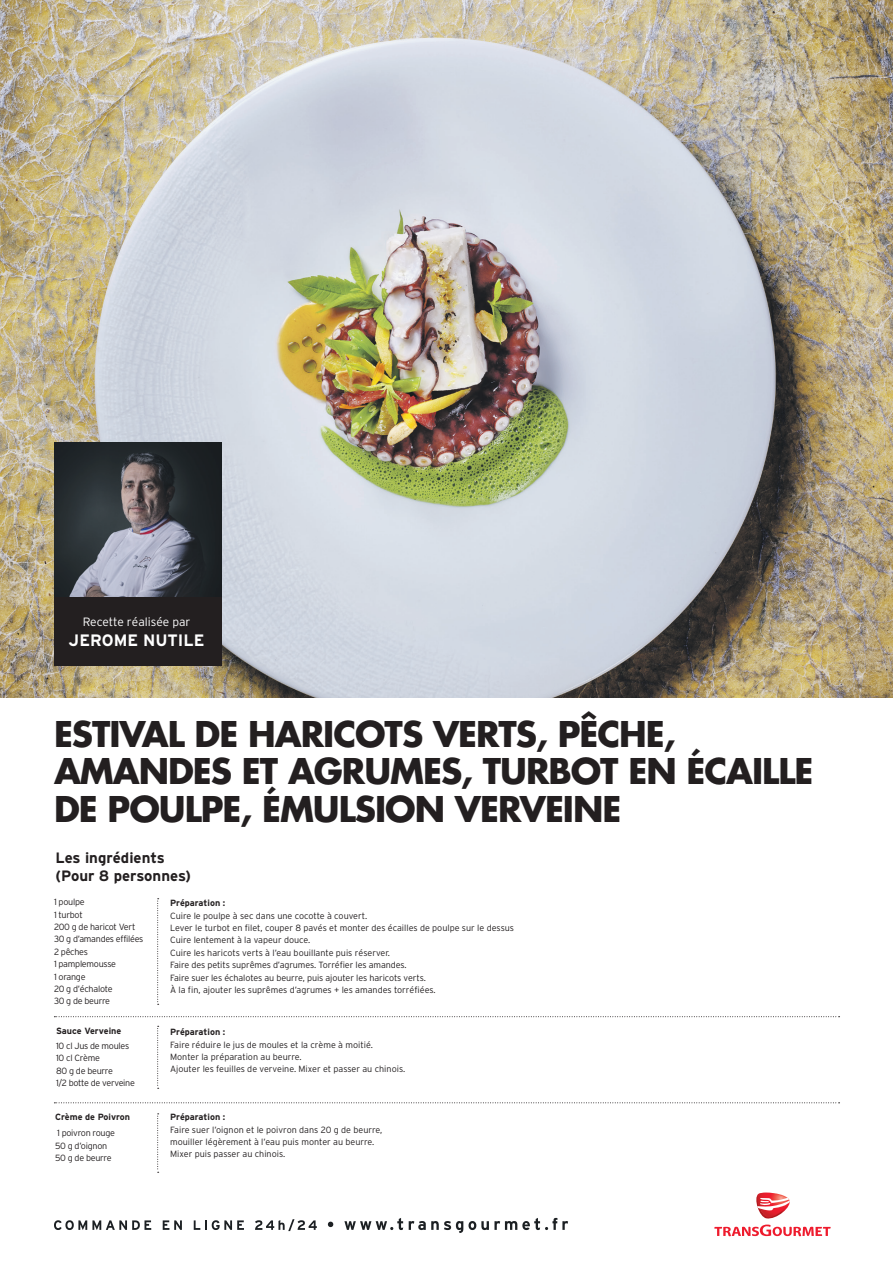
<style>
.page{position:relative;width:893px;height:1263px;background:#fff}
.page>*{position:absolute;margin:0;border:0;box-sizing:border-box;transform-origin:0 0}
.t1{font:700 34.5px/37.5px "Futura Std";letter-spacing:-.03em;color:#231f20}
.t2{font:700 16.5px "Interstate";color:#fff}
.t3{font:700 15px/18px "Interstate";color:#231f20}
.t4{font:300 12px "Interstate";color:#fff}
.t5{font:300 9px/12.5px "Interstate";letter-spacing:-.01em;color:#231f20}
.t6{font:300 9px/12.5px "Interstate";letter-spacing:-.03em;color:#231f20}
.t7{font:700 9px "Interstate";color:#231f20}
</style>
<div class="page">
<img style="left:0;top:0;width:893px;height:697px">
<svg style="left:714px;top:1192px;width:117px;height:44px"></svg>
<svg style="left:54px;top:1220px;width:97px;height:10px"></svg>
<svg style="left:163px;top:1220px;width:19px;height:10px"></svg>
<svg style="left:194px;top:1220px;width:50px;height:10px"></svg>
<svg style="left:255px;top:1219px;width:62px;height:12px"></svg>
<svg style="left:328px;top:1222px;width:5px;height:5px"></svg>
<svg style="left:344px;top:1218px;width:59px;height:12px"></svg>
<svg style="left:409px;top:1218px;width:159px;height:15px"></svg>
<svg style="left:157px;top:898px;width:2px;height:107px"></svg>
<svg style="left:157px;top:1026px;width:2px;height:63px"></svg>
<svg style="left:157px;top:1113px;width:2px;height:60px"></svg>
<svg style="left:54px;top:1016px;width:786px;height:1px"></svg>
<svg style="left:54px;top:1102px;width:786px;height:1px"></svg>
<div style="left:54px;top:590px;width:167px;height:76px;background:#231f20"></div>
<img style="left:54px;top:443px;width:167px;height:154px">
<h3 class="t4" style="left:83px;top:615px;width:109px">Recette réalisée par</h3>
<h2 class="t2" style="left:69px;top:630px;width:137px">JEROME NUTILE</h2>
<h1 class="t1" style="left:54px;top:715px;width:761px">ESTIVAL DE HARICOTS VERTS, PÊCHE,<br>AMANDES ET AGRUMES, TURBOT EN ÉCAILLE<br>DE POULPE, ÉMULSION VERVEINE</h1>
<h3 class="t3" style="left:56px;top:848px;width:137px">Les ingrédients (Pour 8 personnes)</h3>
<p class="t6" style="left:54px;top:896px;width:91px">1 poulpe<br>1 turbot<br>200 g de haricot Vert<br>30 g d’amandes effilées<br>2 pêches<br>1 pamplemousse<br>1 orange<br>20 g d’échalote<br>30 g de beurre</p>
<p class="t7" style="left:170px;top:898px;width:57px">Préparation :</p>
<p class="t5" style="left:170px;top:909px;width:346px">Cuire le poulpe à sec dans une cocotte à couvert.<br>Lever le turbot en filet, couper 8 pavés et monter des écailles de poulpe sur le dessus Cuire lentement à la vapeur douce.<br>Cuire les haricots verts à l’eau bouillante puis réserver.<br>Faire des petits suprêmes d’agrumes. Torréfier les amandes.<br>Faire suer les échalotes au beurre, puis ajouter les haricots verts.<br>À la fin, ajouter les suprêmes d’agrumes + les amandes torréfiées.</p>
<p class="t7" style="left:170px;top:1026px;width:57px">Préparation :</p>
<p class="t5" style="left:170px;top:1038px;width:237px">Faire réduire le jus de moules et la crème à moitié.<br>Monter la préparation au beurre.<br>Ajouter les feuilles de verveine. Mixer et passer au chinois.</p>
<p class="t7" style="left:170px;top:1112px;width:57px">Préparation :</p>
<p class="t5" style="left:170px;top:1123px;width:214px">Faire suer l’oignon et le poivron dans 20 g de beurre, mouiller légèrement à l’eau puis monter au beurre.<br>Mixer puis passer au chinois.</p>
<p class="t7" style="left:56px;top:1025px;width:67px">Sauce Verveine</p>
<p class="t6" style="left:56px;top:1039px;width:80px">10 cl Jus de moules<br>10 cl Crème<br>80 g de beurre<br>1/2 botte de verveine</p>
<p class="t7" style="left:55px;top:1111px;width:77px">Crème de Poivron</p>
<p class="t6" style="left:55px;top:1127px;width:62px">1 poivron rouge<br>50 g d’oignon<br>50 g de beurre</p>
</div>
